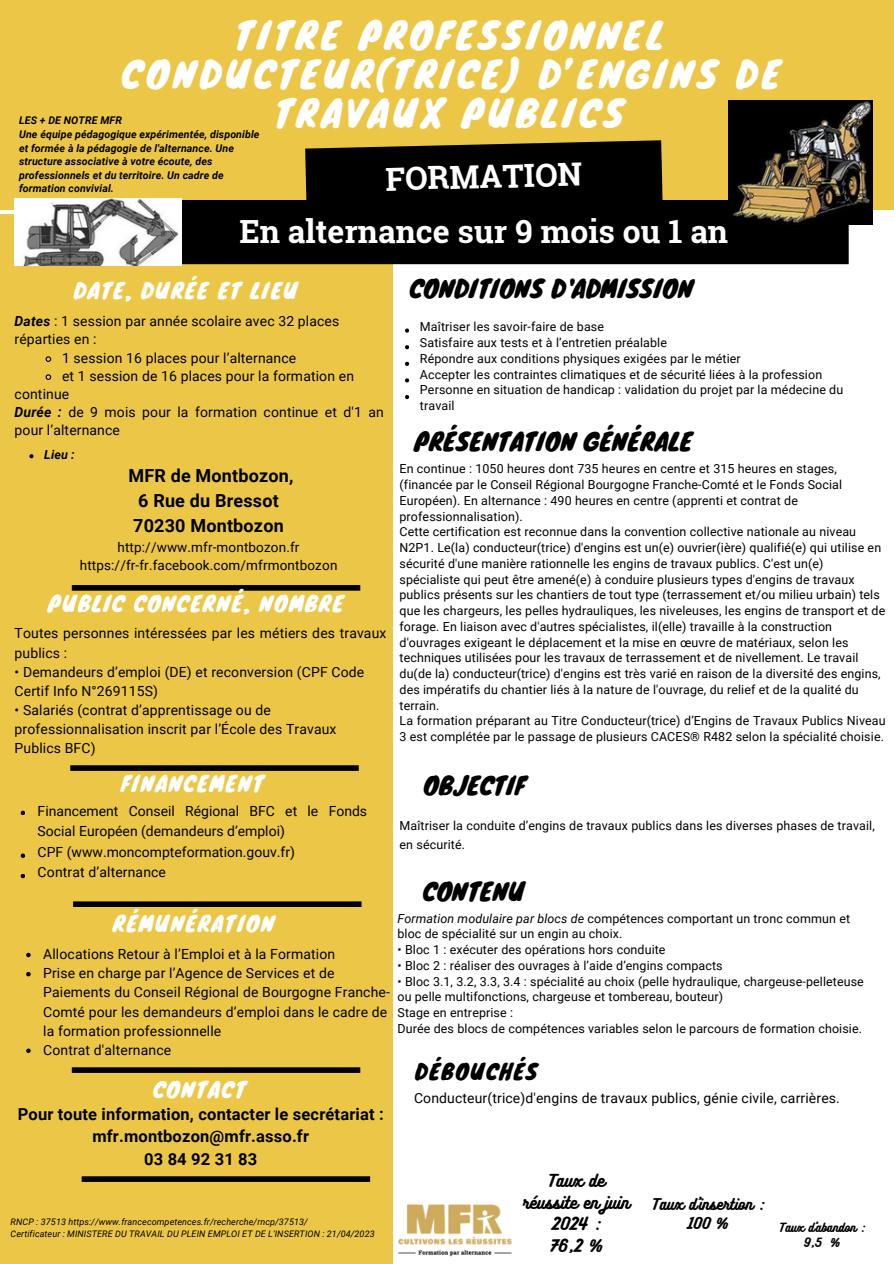
<style>
.page{position:relative;width:894px;height:1264px;background:#fff}
.page>*{position:absolute;margin:0;border:0;box-sizing:border-box;transform-origin:0 0}
.t1{font:36px/39.3px "Knewave";letter-spacing:.11em;color:#fff;text-align:center}
.t2{font:700 31.95px "Roboto Slab";color:#fff}
.t3{font:24px "Knewave";letter-spacing:.01em;color:#000}
.t4{font:21px "Knewave";letter-spacing:.07em;color:#fff}
.t5{font:21px "Knewave";letter-spacing:.07em;color:#000}
.t6{font:700 18px/24.8px "Roboto";letter-spacing:.01em;color:#000}
.t7{font:700 16.5px/22.5px "Roboto";letter-spacing:.01em;color:#000;text-align:center}
.t8{font:15.45px/21.3px "Bukhari Script";color:#000;text-align:center}
.t9{font:13.95px/19.2px "Roboto";letter-spacing:.01em;color:#000}
.t10{font:13.95px/19.2px "Bukhari Script";color:#000;text-align:center}
.t11{font:13.5px/18px "Roboto";letter-spacing:.01em;color:#000;text-align:center}
.t12{font:12.45px/15.8px "Roboto";letter-spacing:.01em;color:#000}
.t13{font:italic 700 12.45px "Roboto";color:#000}
.t14{font:10.95px/14.7px "Bukhari Script";color:#000;text-align:center}
.t15{font:italic 700 10.65px/13.5px "Roboto";letter-spacing:.01em;color:#000}
.t16{font:italic 9px "Roboto";letter-spacing:.01em;color:#000}
.s1{font-weight:700;font-style:italic}
.s2{font-style:italic}
</style>
<div class="page">
<div style="left:0;top:214px;width:392px;height:1049px;background:#ecc747"></div>
<div style="left:0;top:0;width:893px;height:209px;background:#ecc747"></div>
<svg style="left:72px;top:585px;width:288px;height:5px"></svg>
<svg style="left:70px;top:765px;width:288px;height:6px;background:#0e0b04"></svg>
<svg style="left:72px;top:1067px;width:288px;height:5px"></svg>
<svg style="left:82px;top:1176px;width:288px;height:5px"></svg>
<svg style="left:181px;top:140px;width:667px;height:124px"></svg>
<img style="left:15px;top:198px;width:166px;height:68px">
<svg style="left:21px;top:810px;width:4px;height:5px"></svg>
<svg style="left:21px;top:853px;width:4px;height:5px"></svg>
<svg style="left:21px;top:874px;width:4px;height:4px"></svg>
<svg style="left:73px;top:901px;width:288px;height:6px;background:#0f0d04"></svg>
<img style="left:398px;top:1204px;width:114px;height:53px">
<svg style="left:26px;top:952px;width:5px;height:5px"></svg>
<svg style="left:26px;top:971px;width:5px;height:5px"></svg>
<svg style="left:26px;top:1048px;width:5px;height:5px"></svg>
<svg style="left:29px;top:454px;width:4px;height:4px"></svg>
<svg style="left:405px;top:328px;width:4px;height:4px"></svg>
<svg style="left:405px;top:345px;width:4px;height:4px"></svg>
<svg style="left:405px;top:362px;width:4px;height:4px"></svg>
<svg style="left:405px;top:378px;width:4px;height:4px"></svg>
<svg style="left:405px;top:395px;width:4px;height:4px"></svg>
<svg style="left:45px;top:356px;width:7px;height:6px"></svg>
<svg style="left:45px;top:374px;width:7px;height:6px"></svg>
<img style="left:728px;top:101px;width:144px;height:123px">
<p class="t1" style="left:121px;top:14px;width:660px">TITRE PROFESSIONNEL<br>CONDUCTEUR(TRICE) D’ENGINS DE<br>TRAVAUX PUBLICS</p>
<p class="t15" style="left:19px;top:114px;width:104px">LES + DE NOTRE MFR</p>
<p class="t15" style="left:19px;top:128px;width:242px">Une équipe pédagogique expérimentée, disponible et formée à la pédagogie de l'alternance. Une structure associative à votre écoute, des professionnels et du territoire. Un cadre de formation convivial.</p>
<h1 class="t2" style="left:385px;top:156px;width:198px;rotate:-1deg">FORMATION</h1>
<p class="t2" style="left:239px;top:209px;width:490px">En alternance sur 9 mois ou 1 an</p>
<p class="t4" style="left:74px;top:274px;width:225px">DATE, DURÉE ET LIEU</p>
<h5 class="t9" style="left:15px;top:313px;width:326px;line-height:18px"><span class="s1">Dates</span> : 1 session par année scolaire avec 32 places réparties en :</h5>
<h6 class="t9" style="left:62px;top:348px;width:235px">1 session 16 places pour l’alternance</h6>
<p class="t9" style="left:62px;top:366px;width:293px">et 1 session de 16 places pour la formation en</p>
<p class="t9" style="left:15px;top:384px;width:56px">continue</p>
<h4 class="t9" style="left:15px;top:403px;width:370px;line-height:18px"><span class="s1">Durée :</span> de 9 mois pour la formation continue et d'1 an pour l’alternance</h4>
<p class="t6" style="left:128px;top:463px;width:167px">MFR de Montbozon,<br>6 Rue du Bressot<br>70230 Montbozon</p>
<h4 class="t11" style="left:80px;top:538px;width:259px">http://www.mfr-montbozon.fr https://fr-fr.facebook.com/mfrmontbozon</h4>
<p class="t13" style="left:44px;top:447px;width:32px">Lieu :</p>
<p class="t4" style="left:48px;top:586px;width:297px">PUBLIC CONCERNÉ, NOMBRE</p>
<p class="t9" style="left:15px;top:624px;width:373px">Toutes personnes intéressées par les métiers des travaux publics :</p>
<h3 class="t9" style="left:15px;top:662px;width:351px">• Demandeurs d’emploi (DE) et reconversion (CPF Code<br>Certif Info N°269115S)</h3>
<h5 class="t9" style="left:15px;top:700px;width:323px">• Salariés (contrat d’apprentissage ou de professionnalisation inscrit par l’École des Travaux<br>Publics BFC)</h5>
<p class="t4" style="left:121px;top:766px;width:143px">FINANCEMENT</p>
<p class="t9" style="left:38px;top:801px;width:331px;line-height:20.2px">Financement Conseil Régional BFC et le Fonds<br>Social Européen (demandeurs d’emploi)</p>
<p class="t9" style="left:38px;top:842px;width:259px">CPF (www.moncompteformation.gouv.fr)</p>
<h2 class="t9" style="left:38px;top:862px;width:130px">Contrat d’alternance</h2>
<h5 class="t4" style="left:113px;top:906px;width:163px">RÉMUNÉRATION</h5>
<h4 class="t9" style="left:43px;top:944px;width:293px">Allocations Retour à l’Emploi et à la Formation</h4>
<p class="t9" style="left:43px;top:963px;width:348px">Prise en charge par l’Agence de Services et de Paiements du Conseil Régional de Bourgogne Franche-Comté pour les demandeurs d’emploi dans le cadre de la formation professionnelle</p>
<p class="t9" style="left:43px;top:1040px;width:129px">Contrat d'alternance</p>
<p class="t4" style="left:153px;top:1071px;width:94px">CONTACT</p>
<p class="t7" style="left:18px;top:1102px;width:367px">Pour toute information, contacter le secrétariat : mfr.montbozon@mfr.asso.fr<br>03 84 92 31 83</p>
<h5 class="t16" style="left:11px;top:1216px;width:298px">RNCP : 37513 https://www.francecompetences.fr/recherche/rncp/37513/</h5>
<p class="t16" style="left:11px;top:1228px;width:365px">Certificateur : MINISTERE DU TRAVAIL DU PLEIN EMPLOI ET DE L'INSERTION : 21/04/2023</p>
<p class="t3" style="left:409px;top:269px;width:285px">CONDITIONS D'ADMISSION</p>
<p class="t12" style="left:420px;top:319px;width:185px">Maîtriser les savoir-faire de base</p>
<p class="t12" style="left:420px;top:335px;width:248px">Satisfaire aux tests et à l’entretien préalable</p>
<p class="t12" style="left:420px;top:351px;width:322px">Répondre aux conditions physiques exigées par le métier</p>
<h6 class="t12" style="left:420px;top:366px;width:424px">Accepter les contraintes climatiques et de sécurité liées à la profession<br>Personne en situation de handicap : validation du projet par la médecine du travail</h6>
<p class="t3" style="left:414px;top:421px;width:280px">PRÉSENTATION GÉNÉRALE</p>
<p class="t12" style="left:399px;top:461px;width:438px">En continue : 1050 heures dont 735 heures en centre et 315 heures en stages,</p>
<p class="t12" style="left:399px;top:477px;width:444px">(financée par le Conseil Régional Bourgogne Franche-Comté et le Fonds Social<br>Européen). En alternance : 490 heures en centre (apprenti et contrat de professionnalisation).</p>
<h4 class="t12" style="left:399px;top:524px;width:483px">Cette certification est reconnue dans la convention collective nationale au niveau<br>N2P1. Le(la) conducteur(trice) d'engins est un(e) ouvrier(ière) qualifié(e) qui utilise en sécurité d'une manière rationnelle les engins de travaux publics. C'est un(e)</h4>
<p class="t12" style="left:399px;top:571px;width:487px">spécialiste qui peut être amené(e) à conduire plusieurs types d'engins de travaux publics présents sur les chantiers de tout type (terrassement et/ou milieu urbain) tels que les chargeurs, les pelles hydrauliques, les niveleuses, les engins de transport et de forage. En liaison avec d'autres spécialistes, il(elle) travaille à la construction</p>
<p class="t12" style="left:399px;top:634px;width:482px">d'ouvrages exigeant le déplacement et la mise en œuvre de matériaux, selon les techniques utilisées pour les travaux de terrassement et de nivellement. Le travail du(de la) conducteur(trice) d'engins est très varié en raison de la diversité des engins, des impératifs du chantier liés à la nature de l'ouvrage, du relief et de la qualité du terrain.</p>
<p class="t12" style="left:399px;top:713px;width:487px">La formation préparant au Titre Conducteur(trice) d’Engins de Travaux Publics Niveau<br>3 est complétée par le passage de plusieurs CACES® R482 selon la spécialité choisie.</p>
<h5 class="t3" style="left:423px;top:766px;width:103px">OBJECTIF</h5>
<p class="t12" style="left:399px;top:816px;width:476px;line-height:19.2px">Maîtriser la conduite d’engins de travaux publics dans les diverses phases de travail, en sécurité.</p>
<p class="t3" style="left:422px;top:871px;width:103px">CONTENU</p>
<p class="t12" style="left:397px;top:910px;width:454px"><span class="s2">Formation modulaire par blocs de</span> compétences comportant un tronc commun et bloc de spécialité sur un engin au choix.</p>
<h5 class="t12" style="left:397px;top:941px;width:269px">• Bloc 1 : exécuter des opérations hors conduite</h5>
<p class="t12" style="left:397px;top:957px;width:326px">• Bloc 2 : réaliser des ouvrages à l’aide d’engins compacts</p>
<p class="t12" style="left:397px;top:973px;width:467px">• Bloc 3.1, 3.2, 3.3, 3.4 : spécialité au choix (pelle hydraulique, chargeuse-pelleteuse ou pelle multifonctions, chargeuse et tombereau, bouteur)</p>
<p class="t12" style="left:397px;top:1004px;width:117px">Stage en entreprise :</p>
<p class="t12" style="left:397px;top:1020px;width:466px">Durée des blocs de compétences variables selon le parcours de formation choisie.</p>
<p class="t5" style="left:415px;top:1053px;width:124px">DÉBOUCHÉS</p>
<p class="t9" style="left:414px;top:1088px;width:427px">Conducteur(trice)d'engins de travaux publics, génie civile, carrières.</p>
<p class="t8" style="left:522px;top:1169px;width:109px">Taux de réussite en juin<br>2024 :</p>
<p class="t8" style="left:549px;top:1233px;width:54px">76,2 %</p>
<p class="t10" style="left:651px;top:1193px;width:114px">Taux d'insertion :<br>100 %</p>
<p class="t14" style="left:778px;top:1219px;width:87px">Taux d’abandon :<br>9,5 %</p>
</div>
